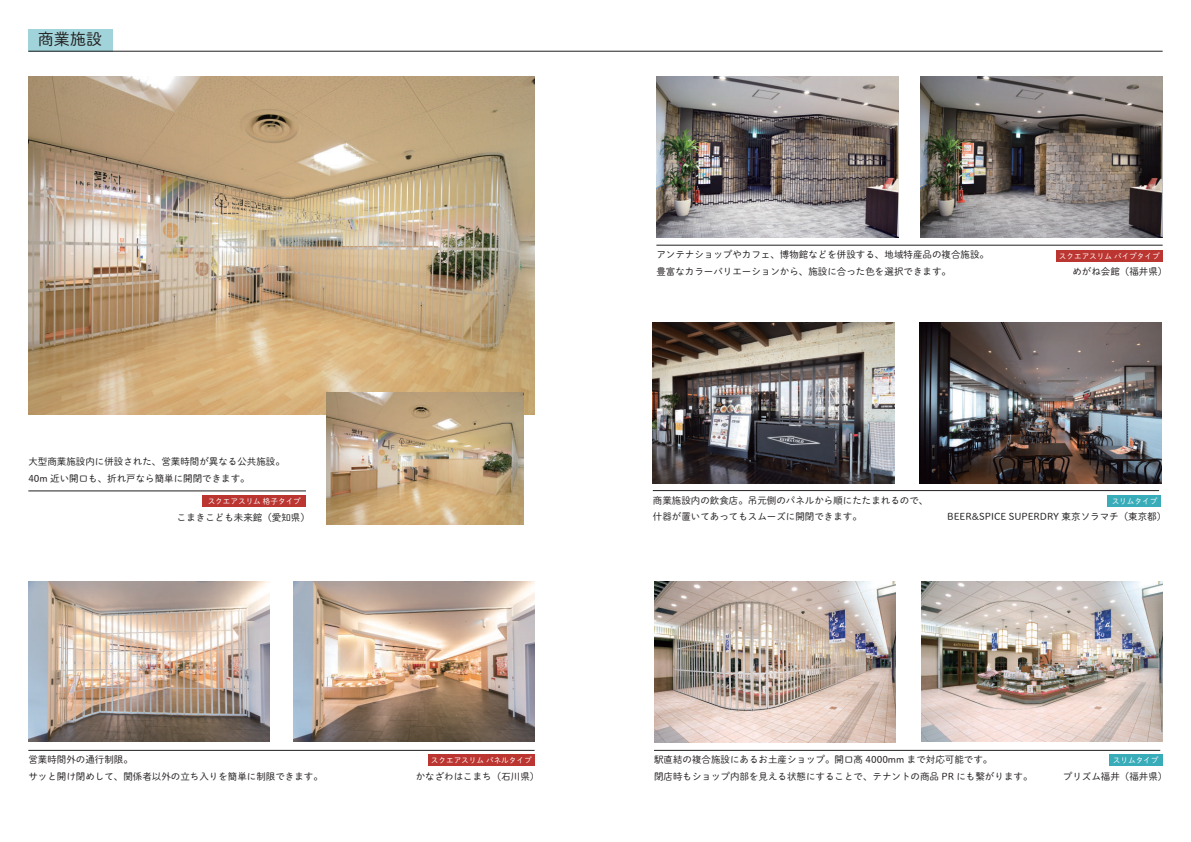
<style>
.page{position:relative;width:1191px;height:842px;background:#fff}
.page>*{position:absolute;margin:0;border:0;box-sizing:border-box;transform-origin:0 0}
.t1{font:16px "DNP Shuei M Go Std L";color:#231f20}
.t2{font:9.5px/16.6px "DNP Shuei M Go Std L";color:#231f20}
.t3{font:7.6px "DNP Shuei M Go Std L";color:#fff}
</style>
<div class="page">
<div style="left:28px;top:29px;width:85px;height:22px;background:#a1d4da"></div>
<hr style="left:28px;top:51px;width:1134px;height:1px;background:#231f20">
<hr style="left:28px;top:491px;width:278px;height:1px;background:#231f20">
<hr style="left:656px;top:245px;width:506px;height:1px;background:#231f20">
<hr style="left:654px;top:750px;width:506px;height:1px;background:#231f20">
<img style="left:28px;top:77px;width:506px;height:337px">
<img style="left:326px;top:392px;width:198px;height:132px">
<img style="left:654px;top:581px;width:241px;height:161px">
<img style="left:922px;top:581px;width:240px;height:161px">
<img style="left:921px;top:77px;width:241px;height:161px">
<img style="left:656px;top:77px;width:242px;height:161px">
<hr style="left:28px;top:750px;width:506px;height:1px;background:#231f20">
<img style="left:28px;top:581px;width:241px;height:161px">
<img style="left:294px;top:581px;width:240px;height:161px">
<hr style="left:653px;top:490px;width:506px;height:1px;background:#231f20">
<img style="left:653px;top:322px;width:241px;height:162px">
<img style="left:919px;top:322px;width:242px;height:162px">
<div style="left:1107px;top:495px;width:54px;height:12px;background:#38acb9"></div>
<div style="left:1108px;top:754px;width:54px;height:12px;background:#38acb9"></div>
<div style="left:203px;top:496px;width:103px;height:11px;background:#bb3531"></div>
<div style="left:428px;top:754px;width:106px;height:12px;background:#bb3531"></div>
<div style="left:1056px;top:250px;width:106px;height:11px;background:#bb3531"></div>
<h1 class="t1" style="left:38px;top:28px;width:65px">商業施設</h1>
<p class="t2" style="left:28px;top:453px;width:258px">大型商業施設内に併設された、営業時間が異なる公共施設。<br>40m 近い開口も、折れ戸なら簡単に開閉できます。</p>
<p class="t3" style="left:208px;top:496px;width:95px">スクエアスリム 格子タイプ</p>
<p class="t2" style="left:177px;top:508px;width:135px">こまきこども未来館（愛知県）</p>
<p class="t2" style="left:28px;top:751px;width:296px">営業時間外の通行制限。<br>サッと開け閉めして、関係者以外の立ち入りを簡単に制限できます。</p>
<p class="t2" style="left:656px;top:246px;width:334px">アンテナショップやカフェ、博物館などを併設する、地域特産品の複合施設。豊富なカラーバリエーションから、施設に合った色を選択できます。</p>
<p class="t3" style="left:1059px;top:250px;width:102px">スクエアスリム パイプタイプ</p>
<p class="t2" style="left:1072px;top:263px;width:97px">めがね会館（福井県）</p>
<p class="t3" style="left:431px;top:755px;width:102px">スクエアスリム パネルタイプ</p>
<p class="t2" style="left:653px;top:491px;width:277px">商業施設内の飲食店。吊元側のパネルから順にたたまれるので、什器が置いてあってもスムーズに開閉できます。</p>
<p class="t3" style="left:1111px;top:495px;width:47px">スリムタイプ</p>
<p class="t2" style="left:947px;top:508px;width:220px">BEER&amp;SPICE SUPERDRY 東京ソラマチ（東京都）</p>
<p class="t2" style="left:654px;top:751px;width:340px">駅直結の複合施設にあるお土産ショップ。開口高 4000mm まで対応可能です。</p>
<p class="t3" style="left:1112px;top:755px;width:47px">スリムタイプ</p>
<p class="t2" style="left:416px;top:767px;width:125px">かなざわはこまち（石川県）</p>
<p class="t2" style="left:654px;top:767px;width:380px">閉店時もショップ内部を見える状態にすることで、テナントの商品 PR にも繋がります。</p>
<p class="t2" style="left:1062px;top:767px;width:106px">プリズム福井（福井県）</p>
</div>
